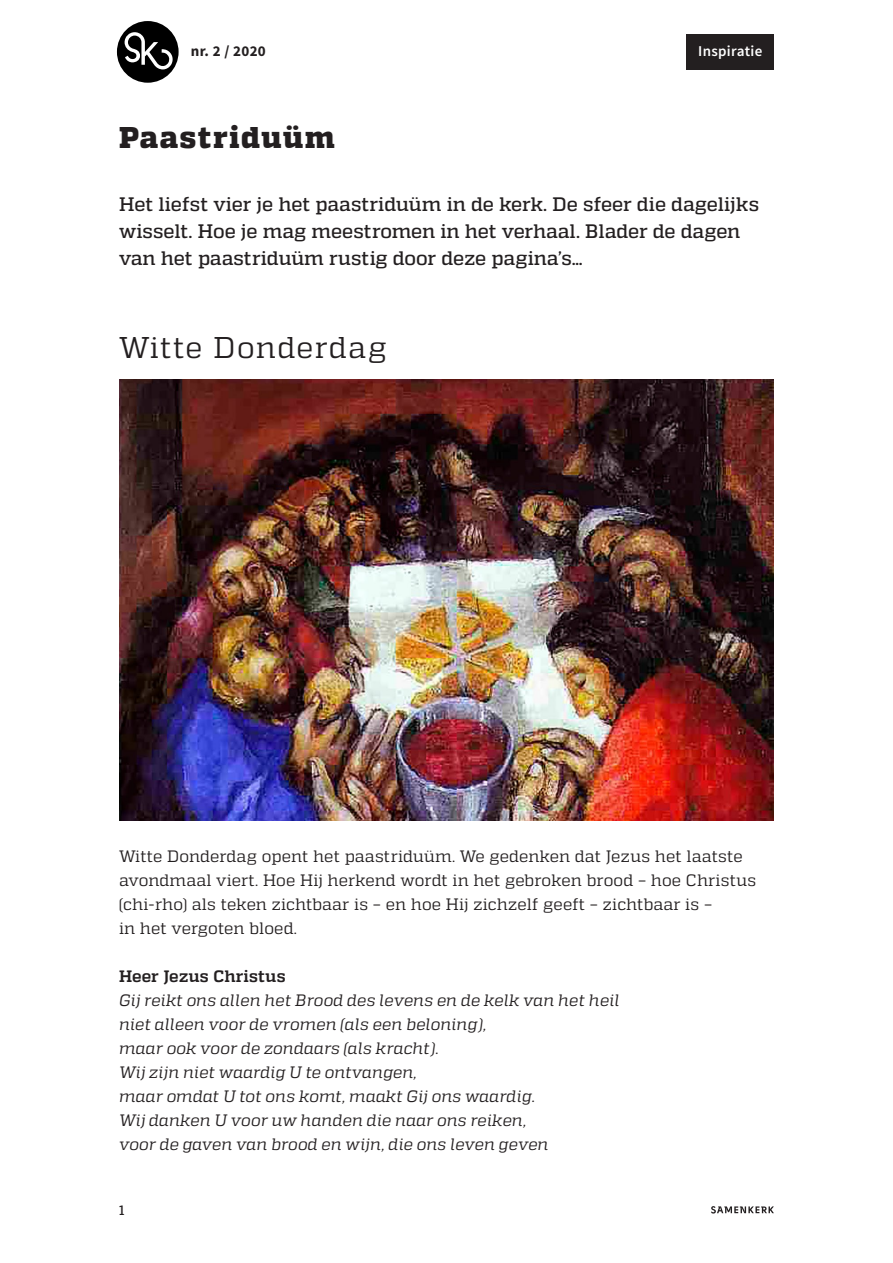
<style>
.page{position:relative;width:893px;height:1263px;background:#fff}
.page>*{position:absolute;margin:0;border:0;box-sizing:border-box;transform-origin:0 0}
.Ondertitel{font:30px "Quadon";letter-spacing:.04em;color:#231f20}
.Titel{font:800 30px "Quadon";letter-spacing:.045em;color:#231f20}
.Introtekst{font:500 19.5px/27px "Quadon";letter-spacing:-.005em;color:#231f20}
.Paastekst{font:italic 16.5px/24px "Quadon";letter-spacing:.005em;color:#231f20}
.Paastekst-2{font:16.5px/24px "Quadon";letter-spacing:.005em;color:#231f20}
.t1{font:600 15px "Source Sans Pro";letter-spacing:.02em;color:#fff}
.t2{font:700 15px "Source Sans Pro";letter-spacing:.02em;color:#231f20}
.t3{font:500 13.5px "Quadon";color:#231f20}
.s1{font-weight:700;font-style:normal}
</style>
<div class="page">
<svg style="left:711px;top:1206px;width:63px;height:7px"></svg>
<div style="left:117px;top:21px;width:62px;height:62px;background:#000;border-radius:50%"></div>
<svg style="left:125px;top:32px;width:48px;height:37px"></svg>
<div style="left:687px;top:34px;width:87px;height:36px;background:#231f20"></div>
<img style="left:119px;top:379px;width:655px;height:441px">
<p class="t2" style="left:191px;top:41px;width:77px">nr. 2 / 2020</p>
<p class="Titel" style="left:119px;top:120px;width:217px">Paastriduüm</p>
<p class="t1" style="left:698px;top:42px;width:66px">Inspiratie</p>
<p class="Introtekst" style="left:119px;top:191px;width:642px">Het liefst vier je het paastriduüm in de kerk. De sfeer die dagelijks wisselt. Hoe je mag meestromen in het verhaal. Blader de dagen van het paastriduüm rustig door deze pagina’s…</p>
<p class="Ondertitel" style="left:119px;top:331px;width:269px">Witte Donderdag</p>
<p class="Paastekst-2" style="left:119px;top:844px;width:639px">Witte Donderdag opent het paastriduüm. We gedenken dat Jezus het laatste avondmaal viert. Hoe Hij herkend wordt in het gebroken brood – hoe Christus (chi-rho) als teken zichtbaar is – en hoe Hij zichzelf geeft – zichtbaar is –<br>in het vergoten bloed.</p>
<p class="Paastekst" style="left:119px;top:964px;width:502px"><span class="s1">Heer Jezus Christus<br></span>Gij reikt ons allen het Brood des levens en de kelk van het heil niet alleen voor de vromen (als een beloning),<br>maar ook voor de zondaars (als kracht).<br>Wij zijn niet waardig U te ontvangen,<br>maar omdat U tot ons komt, maakt Gij ons waardig.<br>Wij danken U voor uw handen die naar ons reiken,<br>voor de gaven van brood en wijn, die ons leven geven</p>
<p class="t3" style="left:119px;top:1202px;width:7px">1</p>
</div>
